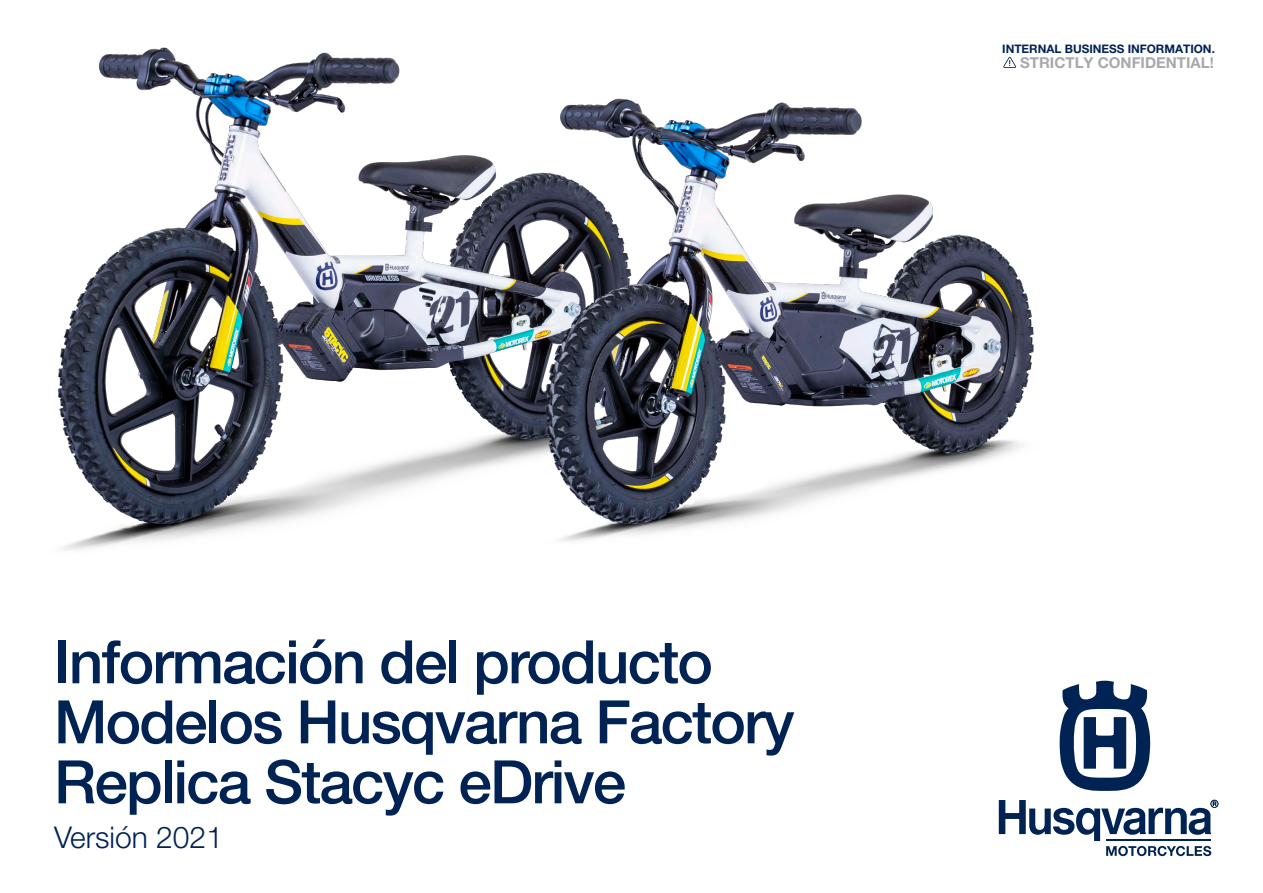
<style>
.page{position:relative;width:1263px;height:893px;background:#fff}
.page>*{position:absolute;margin:0;border:0;box-sizing:border-box;transform-origin:0 0}
.t1{font:500 60px/60px "Helvetica Neue LT Pro";letter-spacing:-.03em;color:#002354}
.t2{font:300 30px "Helvetica Neue LT Pro";color:#002354}
.t3{font:700 15px "Helvetica Neue LT Pro";color:#a8a9ad}
.t4{font:700 11.7px "Helvetica Neue LT Pro";color:#002354}
</style>
<div class="page">
<img style="left:58px;top:47px;width:429px;height:503px">
<img style="left:487px;top:56px;width:547px;height:485px">
<svg style="left:1059px;top:681px;width:91px;height:110px"></svg>
<svg style="left:999px;top:800px;width:219px;height:56px"></svg>
<svg style="left:1003px;top:57px;width:13px;height:11px"></svg>
<p class="t4" style="left:1002px;top:41px;width:214px">INTERNAL BUSINESS INFORMATION.</p>
<p class="t3" style="left:1020px;top:53px;width:195px">STRICTLY CONFIDENTIAL!</p>
<p class="t1" style="left:54px;top:631px;width:660px">Información del producto</p>
<p class="t1" style="left:54px;top:691px;width:742px">Modelos Husqvarna Factory<br>Replica Stacyc eDrive</p>
<p class="t2" style="left:54px;top:819px;width:170px">Versión 2021</p>
</div>
